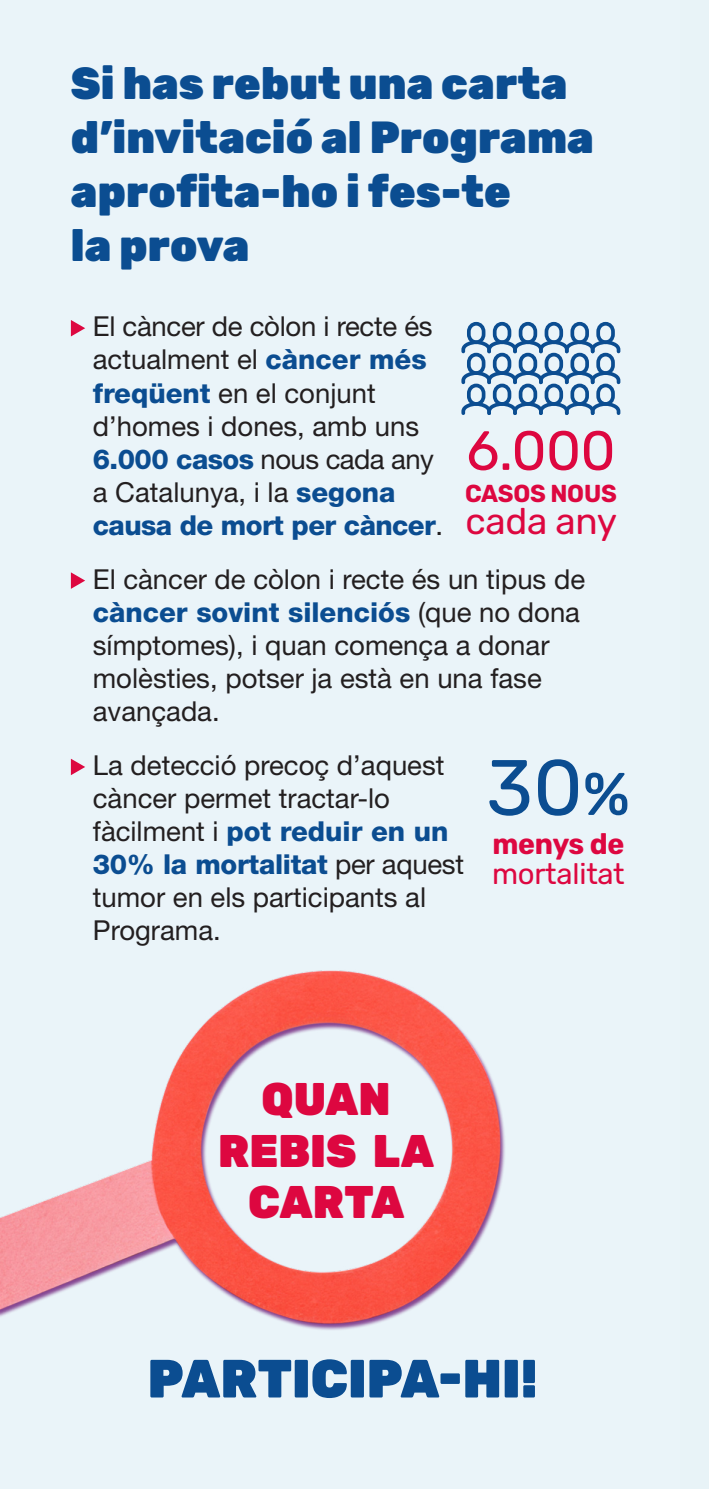
<style>
.page{position:relative;width:709px;height:1489px;background:#fff}
.page>*{position:absolute;margin:0;border:0;box-sizing:border-box;transform-origin:0 0}
.t1{font:78.25px "Rubik";color:#0b4d91}
.t2{font:55.25px "Rubik";color:#dd0740}
.t3{font:900 53.75px "Rubik";color:#0b4d91;scale:.95 1}
.t4{font:900 45.75px/51.5px "Rubik";color:#dd0740;text-align:center;scale:.95 1}
.t5{font:900 45px/54px "Rubik";color:#0b4d91;scale:.95 1}
.t6{font:36.75px "Rubik";letter-spacing:-.01em;color:#dd0740}
.t7{font:29.25px "Rubik";letter-spacing:-.01em;color:#dd0740}
.t8{font:700 29.25px "Rubik";letter-spacing:-.01em;color:#dd0740}
.t9{font:27.5px/33px "Helvetica Neue LT Std";color:#231f20}
.t10{font:700 24.5px "Rubik";letter-spacing:-.01em;color:#dd0740}
.s1{font-weight:800;color:#0b4d91}
.s2{font-weight:500;font-size:60px}
</style>
<div class="page">
<div style="left:0;top:0;width:687px;height:1488px;background:#eaf4f9"></div>
<img style="left:0;top:970px;width:505px;height:360px">
<svg style="left:71px;top:320px;width:14px;height:16px"></svg>
<svg style="left:71px;top:572px;width:14px;height:17px"></svg>
<svg style="left:71px;top:758px;width:14px;height:17px"></svg>
<div style="left:493px;top:383px;width:18px;height:23px;border:4px solid #0b4d91;border-radius:8px"></div>
<div style="left:467px;top:383px;width:18px;height:23px;border:4px solid #0b4d91;border-radius:8px"></div>
<div style="left:518px;top:383px;width:19px;height:23px;border:4px solid #0b4d91;border-radius:8px"></div>
<div style="left:570px;top:383px;width:19px;height:23px;border:4px solid #0b4d91;border-radius:8px"></div>
<div style="left:544px;top:383px;width:19px;height:23px;border:4px solid #0b4d91;border-radius:8px"></div>
<div style="left:596px;top:383px;width:19px;height:23px;border:4px solid #0b4d91;border-radius:8px"></div>
<svg style="left:461px;top:400px;width:160px;height:15px"></svg>
<div style="left:493px;top:353px;width:18px;height:22px;border:4px solid #0b4d91;border-radius:8px"></div>
<div style="left:467px;top:353px;width:18px;height:22px;border:4px solid #0b4d91;border-radius:8px"></div>
<div style="left:518px;top:353px;width:19px;height:22px;border:4px solid #0b4d91;border-radius:8px"></div>
<div style="left:570px;top:353px;width:19px;height:22px;border:4px solid #0b4d91;border-radius:8px"></div>
<div style="left:544px;top:353px;width:19px;height:22px;border:4px solid #0b4d91;border-radius:8px"></div>
<div style="left:596px;top:353px;width:19px;height:22px;border:4px solid #0b4d91;border-radius:8px"></div>
<svg style="left:461px;top:369px;width:160px;height:17px"></svg>
<div style="left:493px;top:322px;width:18px;height:22px;border:4px solid #0b4d91;border-radius:8px"></div>
<div style="left:467px;top:322px;width:18px;height:22px;border:4px solid #0b4d91;border-radius:8px"></div>
<div style="left:518px;top:322px;width:19px;height:22px;border:4px solid #0b4d91;border-radius:8px"></div>
<div style="left:570px;top:322px;width:19px;height:22px;border:4px solid #0b4d91;border-radius:8px"></div>
<div style="left:544px;top:322px;width:19px;height:22px;border:4px solid #0b4d91;border-radius:8px"></div>
<div style="left:596px;top:322px;width:19px;height:22px;border:4px solid #0b4d91;border-radius:8px"></div>
<svg style="left:461px;top:338px;width:160px;height:17px"></svg>
<div style="left:680px;top:0;width:29px;height:1488px;background:#e8f3f7"></div>
<h3 class="t5" style="left:71px;top:57px;width:552px">Si has rebut una carta d’invitació al Programa aprofita-ho i fes-te<br>la prova</h3>
<p class="t9" style="left:93px;top:310px;width:352px">El càncer de còlon i recte és actualment el <span class="s1">càncer més freqüent</span> en el conjunt d’homes i dones, amb uns<br><span class="s1">6.000 casos</span> nous cada any a Catalunya, i la <span class="s1">segona causa de mort per càncer</span>.</p>
<p class="t9" style="left:93px;top:562px;width:494px">El càncer de còlon i recte és un tipus de <span class="s1">càncer sovint silenciós</span> (que no dona símptomes), i quan comença a donar molèsties, potser ja està en una fase avançada.</p>
<p class="t9" style="left:93px;top:748px;width:373px">La detecció precoç d’aquest càncer permet tractar-lo fàcilment i <span class="s1">pot reduir en un<br>30% la mortalitat</span> per aquest tumor en els participants al<br>Programa.</p>
<h2 class="t2" style="left:466px;top:420px;width:151px">6.000</h2>
<p class="t10" style="left:465px;top:479px;width:153px">CASOS NOUS</p>
<h3 class="t6" style="left:465px;top:500px;width:153px">cada any</h3>
<h1 class="t1" style="left:486px;top:744px;width:145px">30<span class="s2">%</span></h1>
<p class="t8" style="left:492px;top:827px;width:134px">menys de</p>
<p class="t7" style="left:492px;top:857px;width:134px">mortalitat</p>
<h3 class="t4" style="left:218px;top:1074px;width:229px">QUAN<br>REBIS LA<br>CARTA</h3>
<h3 class="t3" style="left:147px;top:1348px;width:412px">PARTICIPA-HI!</h3>
</div>
